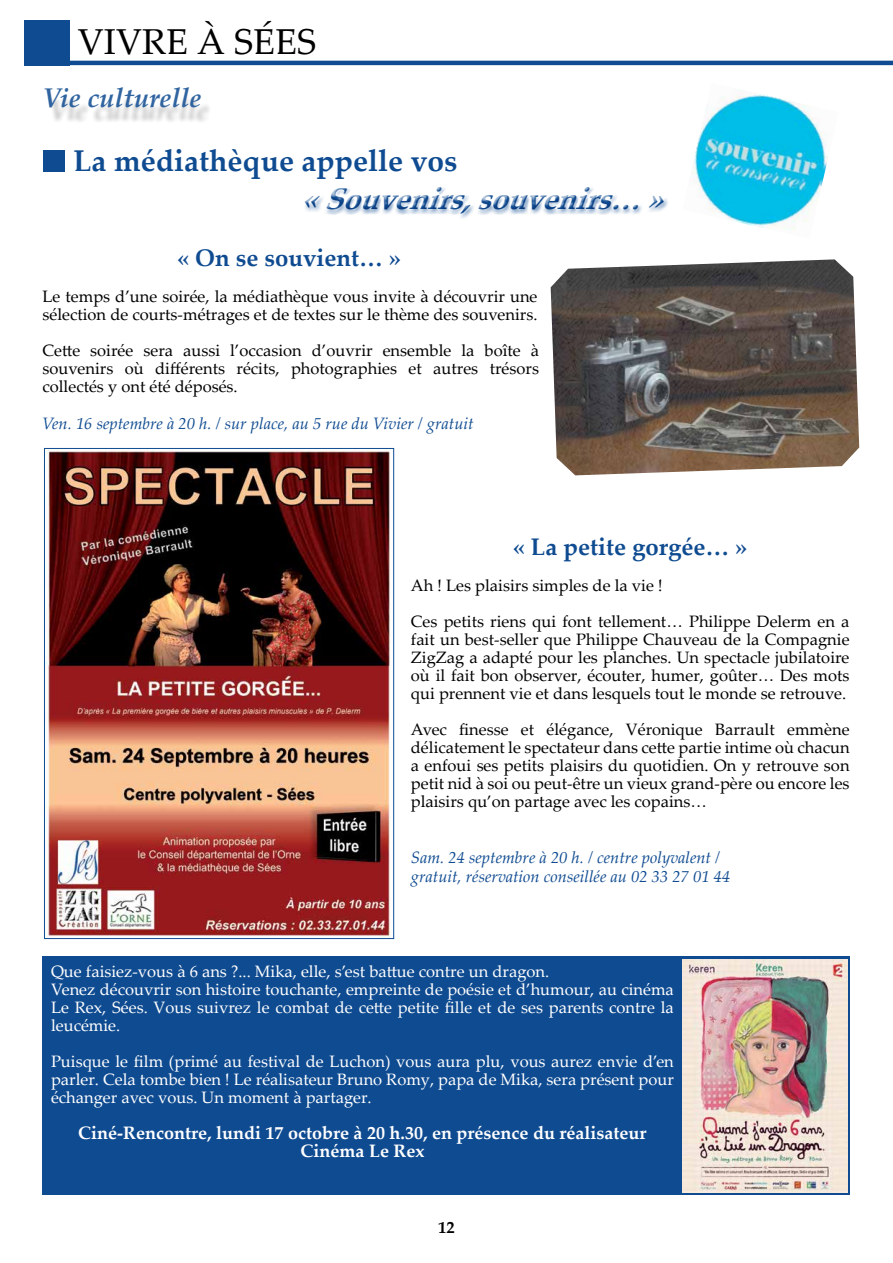
<style>
.page{position:relative;width:893px;height:1263px;background:#fff}
.page>*{position:absolute;margin:0;border:0;box-sizing:border-box;transform-origin:0 0}
.t1{font:36px "Palatino Linotype";color:#000}
.t2{font:700 30px "Palatino Linotype";color:#0f4b91}
.t3{font:italic 700 30px "Palatino Linotype";color:#0f4b91}
.t4{font:italic 700 27px "Palatino Linotype";color:#0f4b91}
.t5{font:700 24px "Palatino Linotype";color:#0f4b91}
.t6{font:700 18px/18px "Palatino Linotype";color:#fff;text-align:center}
.t7{font:16.5px/18px "Palatino Linotype";color:#000;text-align:justify}
.t8{font:16.5px/18px "Palatino Linotype";color:#fff}
.t9{font:italic 16.5px/19.5px "Palatino Linotype";color:#0f4b91}
.t10{font:700 16.5px "Palatino Linotype";color:#000}
</style>
<div class="page">
<div style="left:43px;top:957px;width:807px;height:238px;background:#0f4b91"></div>
<div style="left:24px;top:20px;width:45px;height:45px;background:#0f4b91"></div>
<hr style="left:68px;top:61px;width:825px;height:4px;background:#0f4b91">
<div style="left:48px;top:95px;width:165px;height:30px;background:#000;opacity:.3"></div>
<div style="left:44px;top:151px;width:21px;height:21px;background:#0f4b91"></div>
<div style="left:303px;top:185px;width:366px;height:35px;background:#0f4b91;opacity:.75"></div>
<img style="left:46px;top:450px;width:344px;height:487px">
<img style="left:692px;top:94px;width:136px;height:137px">
<img style="left:551px;top:259px;width:308px;height:216px">
<img style="left:682px;top:960px;width:165px;height:232px">
<h1 class="t1" style="left:78px;top:17px;width:239px">VIVRE à SéES</h1>
<h3 class="t4" style="left:43px;top:79px;width:161px">Vie culturelle</h3>
<h2 class="t2" style="left:73px;top:139px;width:385px">La médiathèque appelle vos</h2>
<h2 class="t3" style="left:302px;top:178px;width:377px">«Souvenirs,souvenirs… »</h2>
<h3 class="t5" style="left:177px;top:240px;width:225px">« On se souvient… »</h3>
<p class="t7" style="left:43px;top:286px;width:496px">Le temps d’une soirée, la médiathèque vous invite à découvrir une sélection de courts-métrages et de textes sur le thème des souvenirs.</p>
<p class="t7" style="left:43px;top:340px;width:498px">Cette soirée sera aussi l’occasion d’ouvrir ensemble la boîte à souvenirs où différents récits, photographies et autres trésors collectés y ont été déposés.</p>
<p class="t9" style="left:43px;top:413px;width:433px">Ven. 16 septembre à 20 h. / sur place, au 5 rue du Vivier / gratuit</p>
<h3 class="t5" style="left:513px;top:530px;width:236px">« La petite gorgée… »</h3>
<p class="t7" style="left:411px;top:567px;width:440px;line-height:36px">Ah ! Les plaisirs simples de la vie !<br>Ces petits riens qui font tellement… Philippe Delerm en a</p>
<p class="t7" style="left:411px;top:630px;width:440px">fait un best-seller que Philippe Chauveau de la Compagnie ZigZag a adapté pour les planches. Un spectacle jubilatoire où il fait bon observer, écouter, humer, goûter… Des mots qui prennent vie et dans lesquels tout le monde se retrouve.</p>
<p class="t7" style="left:411px;top:720px;width:440px">Avec finesse et élégance, Véronique Barrault emmène délicatement le spectateur dans cette partie intime où chacun a enfoui ses petits plaisirs du quotidien. On y retrouve son petit nid à soi ou peut-être un vieux grand-père ou encore les plaisirs qu’on partage avec les copains…</p>
<p class="t9" style="left:411px;top:847px;width:321px">Sam. 24 septembre à 20 h. / centre polyvalent / gratuit, réservation conseillée au 02 33 27 01 44</p>
<p class="t8" style="left:51px;top:962px;width:624px">Que faisiez-vous à 6 ans ?... Mika, elle, s’est battue contre un dragon.<br>Venez découvrir son histoire touchante, empreinte de poésie et d’humour, au cinéma Le Rex, Sées. Vous suivrez le combat de cette petite fille et de ses parents contre la leucémie.</p>
<p class="t8" style="left:51px;top:1052px;width:624px;text-align:justify">Puisque le film (primé au festival de Luchon) vous aura plu, vous aurez envie d’en parler. Cela tombe bien ! Le réalisateur Bruno Romy, papa de Mika, sera présent pour échanger avec vous. Un moment à partager.</p>
<p class="t6" style="left:78px;top:1124px;width:570px">Ciné-Rencontre, lundi 17 octobre à 20 h.30, en présence du réalisateur<br>Cinéma Le Rex</p>
<p class="t10" style="left:438px;top:1215px;width:18px">12</p>
</div>
